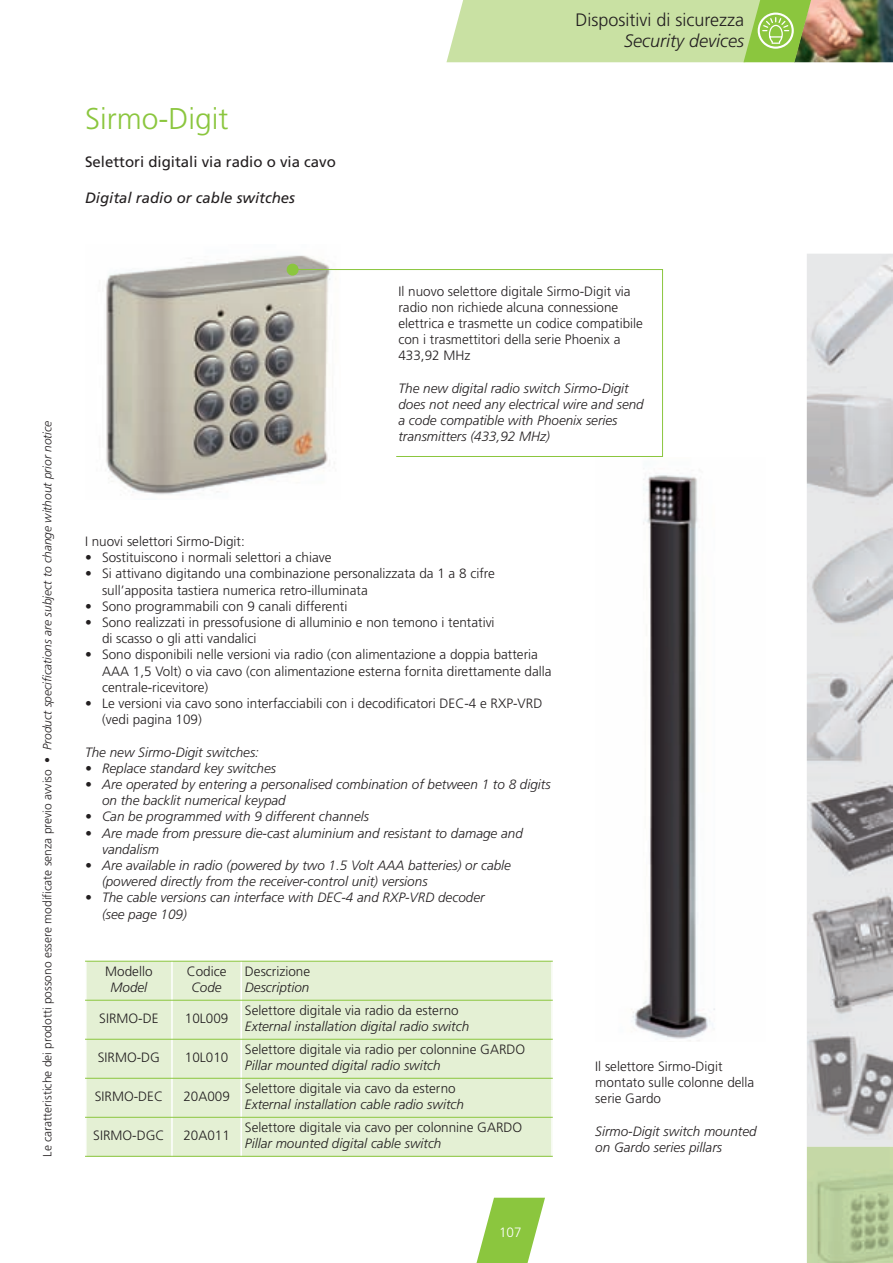
<style>
.page{position:relative;width:893px;height:1263px;background:#fff}
.page>*{position:absolute;margin:0;border:0;box-sizing:border-box;transform-origin:0 0}
.t1{font:300 30px "Frutiger LT Std";color:#8bc63e}
.t2{font:300 18px "Frutiger LT Std";color:#231f20}
.t3{font:italic 300 18px "Frutiger LT Std";color:#231f20}
.t4{font:15px "Frutiger LT Std";color:#231f20}
.t5{font:italic 15px "Frutiger LT Std";color:#231f20}
.t6{font:300 13.5px/16.2px "Frutiger LT Std";color:#231f20}
.t7{font:italic 300 13.5px/16.2px "Frutiger LT Std";color:#231f20}
.t8{font:300 13.5px "Frutiger LT Std";color:#fff}
.t9{font:300 12px "Frutiger LT Std";color:#231f20}
.s1{font-style:italic}
</style>
<div class="page">
<img style="left:815px;top:0;width:78px;height:62px">
<svg style="left:446px;top:0;width:369px;height:62px"></svg>
<svg style="left:476px;top:1198px;width:69px;height:65px"></svg>
<img style="left:807px;top:254px;width:86px;height:893px">
<img style="left:807px;top:1147px;width:86px;height:116px">
<img style="left:106px;top:255px;width:229px;height:240px">
<img style="left:631px;top:475px;width:84px;height:566px">
<div style="left:287px;top:264px;width:12px;height:12px;background:#8bc63e;border-radius:50%"></div>
<svg style="left:292px;top:269px;width:371px;height:188px"></svg>
<div style="left:85px;top:961px;width:87px;height:39px;background:#e4f0d4"></div>
<div style="left:172px;top:961px;width:69px;height:39px;background:#e4f0d4"></div>
<div style="left:241px;top:961px;width:312px;height:39px;background:#e4f0d4"></div>
<div style="left:85px;top:1000px;width:87px;height:39px;background:#e4f0d4"></div>
<div style="left:172px;top:1000px;width:69px;height:39px;background:#e4f0d4"></div>
<div style="left:241px;top:1000px;width:312px;height:39px;background:#e4f0d4"></div>
<div style="left:85px;top:1039px;width:87px;height:39px;background:#e4f0d4"></div>
<div style="left:172px;top:1039px;width:69px;height:39px;background:#e4f0d4"></div>
<div style="left:241px;top:1039px;width:312px;height:39px;background:#e4f0d4"></div>
<div style="left:85px;top:1078px;width:87px;height:39px;background:#e4f0d4"></div>
<div style="left:172px;top:1078px;width:69px;height:39px;background:#e4f0d4"></div>
<div style="left:241px;top:1078px;width:312px;height:39px;background:#e4f0d4"></div>
<div style="left:85px;top:1117px;width:87px;height:40px;background:#e4f0d4"></div>
<div style="left:172px;top:1117px;width:69px;height:40px;background:#e4f0d4"></div>
<div style="left:241px;top:1117px;width:312px;height:40px;background:#e4f0d4"></div>
<hr style="left:85px;top:961px;width:2px;height:196px;background:#fff">
<hr style="left:171px;top:961px;width:2px;height:196px;background:#fff">
<hr style="left:240px;top:961px;width:2px;height:196px;background:#fff">
<hr style="left:551px;top:961px;width:2px;height:196px;background:#fff">
<hr style="left:85px;top:961px;width:468px;height:1px;background:#8bc63e">
<hr style="left:85px;top:1000px;width:468px;height:1px;background:#8bc63e">
<hr style="left:85px;top:1039px;width:468px;height:1px;background:#8bc63e">
<hr style="left:85px;top:1078px;width:468px;height:1px;background:#8bc63e">
<hr style="left:85px;top:1117px;width:468px;height:1px;background:#8bc63e">
<hr style="left:85px;top:1156px;width:468px;height:1px;background:#8bc63e">
<h1 class="t1" style="left:85px;top:106px;width:145px">Sirmo-Digit</h1>
<p class="t4" style="left:85px;top:156px;width:252px">Selettori digitali via radio o via cavo</p>
<p class="t5" style="left:85px;top:192px;width:212px">Digital radio or cable switches</p>
<h2 class="t2" style="left:575px;top:12px;width:170px">Dispositivi di sicurezza</h2>
<h2 class="t3" style="left:624px;top:34px;width:121px">Security devices</h2>
<p class="t9" style="left:43px;top:1157px;width:738px;rotate:-90deg">Le caratteristiche dei prodotti possono essere modificate senza previo avviso • <span class="s1">Product specifications are subject to change without prior notice</span></p>
<p class="t6" style="left:398px;top:284px;width:246px">Il nuovo selettore digitale Sirmo-Digit via radio non richiede alcuna connessione elettrica e trasmette un codice compatibile con i trasmettitori della serie Phoenix a 433,92 MHz</p>
<p class="t7" style="left:398px;top:381px;width:247px">The new digital radio switch Sirmo-Digit does not need any electrical wire and send a code compatible with Phoenix series transmitters (433,92 MHz)</p>
<p class="t6" style="left:85px;top:534px;width:161px">I nuovi selettori Sirmo-Digit:</p>
<p class="t6" style="left:85px;top:550px;width:248px">• Sostituiscono i normali selettori a chiave</p>
<p class="t6" style="left:102px;top:567px;width:394px;text-indent:-17px">• Si attivano digitando una combinazione personalizzata da 1 a 8 cifre sull’apposita tastiera numerica retro-illuminata</p>
<p class="t6" style="left:85px;top:599px;width:264px">• Sono programmabili con 9 canali differenti</p>
<p class="t6" style="left:102px;top:615px;width:394px;text-indent:-17px">• Sono realizzati in pressofusione di alluminio e non temono i tentativi di scasso o gli atti vandalici</p>
<p class="t6" style="left:102px;top:648px;width:451px;text-indent:-17px">• Sono disponibili nelle versioni via radio (con alimentazione a doppia batteria<br>AAA 1,5 Volt) o via cavo (con alimentazione esterna fornita direttamente dalla centrale-ricevitore)</p>
<p class="t6" style="left:102px;top:696px;width:442px;text-indent:-17px">• Le versioni via cavo sono interfacciabili con i decodificatori DEC-4 e RXP-VRD (vedi pagina 109)</p>
<p class="t7" style="left:85px;top:745px;width:176px">The new Sirmo-Digit switches:</p>
<p class="t7" style="left:85px;top:761px;width:193px">• Replace standard key switches</p>
<p class="t7" style="left:102px;top:777px;width:450px;text-indent:-17px">• Are operated by entering a personalised combination of between 1 to 8 digits on the backlit numerical keypad</p>
<p class="t7" style="left:85px;top:810px;width:286px">• Can be programmed with 9 different channels</p>
<p class="t7" style="left:102px;top:826px;width:422px;text-indent:-17px">• Are made from pressure die-cast aluminium and resistant to damage and vandalism</p>
<p class="t7" style="left:102px;top:858px;width:410px;text-indent:-17px">• Are available in radio (powered by two 1.5 Volt AAA batteries) or cable (powered directly from the receiver-control unit) versions</p>
<p class="t7" style="left:102px;top:891px;width:384px;text-indent:-17px">• The cable versions can interface with DEC-4 and RXP-VRD decoder (see page 109)</p>
<p class="t6" style="left:105px;top:964px;width:49px">Modello</p>
<p class="t7" style="left:110px;top:980px;width:38px">Model</p>
<p class="t6" style="left:187px;top:964px;width:41px">Codice</p>
<p class="t7" style="left:192px;top:980px;width:32px">Code</p>
<p class="t6" style="left:99px;top:1011px;width:61px">SIRMo-DE</p>
<p class="t6" style="left:185px;top:1011px;width:45px">10L009</p>
<p class="t6" style="left:98px;top:1050px;width:64px">SIRMo-DG</p>
<p class="t6" style="left:185px;top:1050px;width:45px">10L010</p>
<p class="t6" style="left:95px;top:1089px;width:70px">SIRMo-DEC</p>
<p class="t6" style="left:183px;top:1089px;width:48px">20A009</p>
<p class="t6" style="left:93px;top:1128px;width:73px">SIRMo-DGC</p>
<p class="t6" style="left:183px;top:1128px;width:48px">20A011</p>
<p class="t6" style="left:245px;top:964px;width:67px">Descrizione</p>
<p class="t7" style="left:245px;top:980px;width:66px">Description</p>
<p class="t6" style="left:245px;top:1003px;width:215px">Selettore digitale via radio da esterno</p>
<p class="t7" style="left:245px;top:1019px;width:226px">External installation digital radio switch</p>
<p class="t6" style="left:245px;top:1042px;width:282px">Selettore digitale via radio per colonnine GARDo</p>
<p class="t7" style="left:245px;top:1058px;width:197px">Pillar mounted digital radio switch</p>
<p class="t6" style="left:245px;top:1081px;width:212px">Selettore digitale via cavo da esterno</p>
<p class="t7" style="left:245px;top:1097px;width:220px">External installation cable radio switch</p>
<p class="t6" style="left:245px;top:1120px;width:279px">Selettore digitale via cavo per colonnine GARDo</p>
<p class="t7" style="left:245px;top:1136px;width:198px">Pillar mounted digital cable switch</p>
<p class="t8" style="left:499px;top:1227px;width:24px">107</p>
<p class="t6" style="left:595px;top:1059px;width:161px">Il selettore Sirmo-Digit montato sulle colonne della serie Gardo</p>
<p class="t7" style="left:595px;top:1124px;width:163px">Sirmo-Digit switch mounted on Gardo series pillars</p>
</div>
